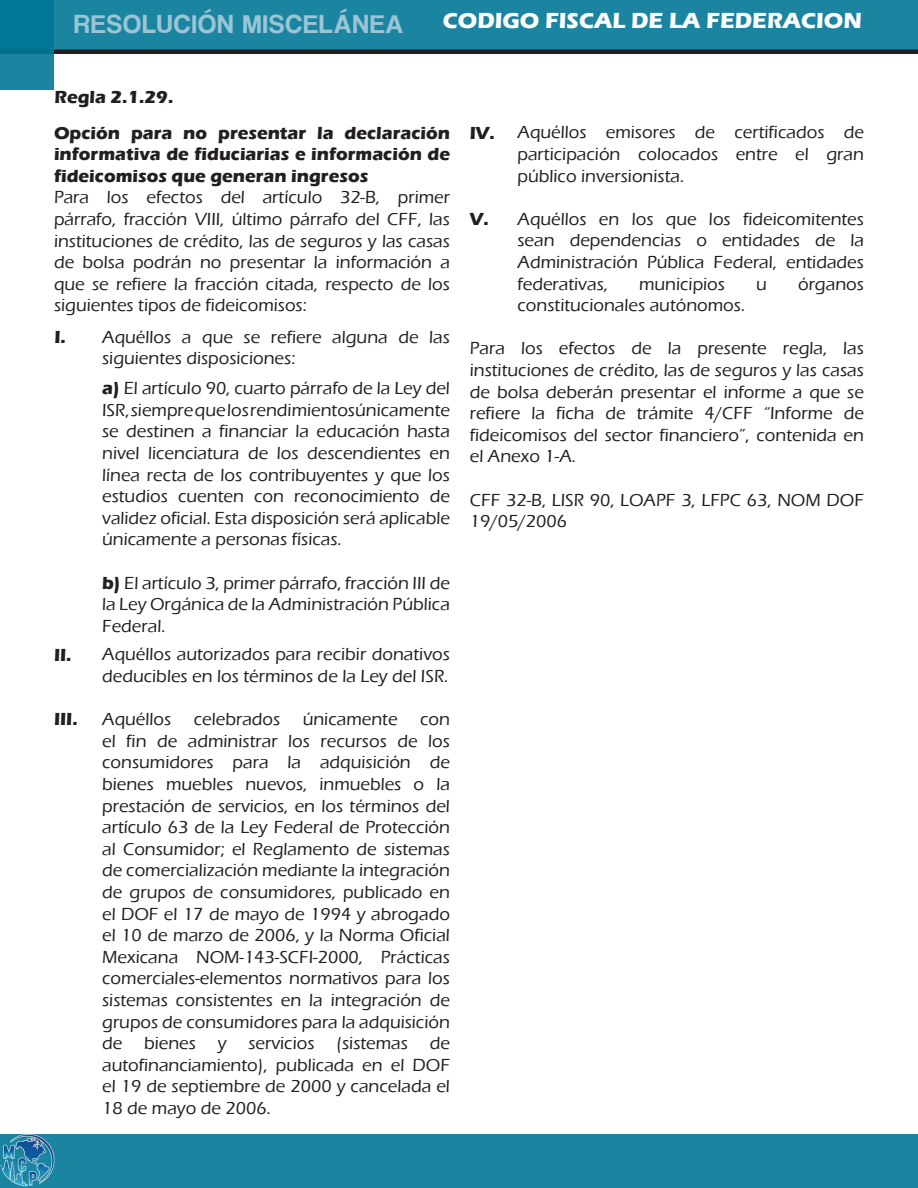
<style>
.page{position:relative;width:918px;height:1188px;background:#fff}
.page>*{position:absolute;margin:0;border:0;box-sizing:border-box;transform-origin:0 0}
.t1{font:27px "Coolvetica Rg";letter-spacing:.05em;color:#9ac5d5}
.t2{font:700 22.5px "Eras ITC";color:#fcfcfc}
.t3{font:500 18px/21.6px "Eras ITC";color:#231f20;text-align:justify}
.t4{font:700 18px/21.6px "Eras ITC";color:#231f20;text-align:justify}
.s1{font-weight:700}
</style>
<div class="page">
<div style="left:0;top:0;width:918px;height:54px;background:#1a84a1"></div>
<hr style="left:0;top:50px;width:918px;height:4px;background:#231f20">
<svg style="left:0;top:0;width:54px;height:90px;fill:#027898"></svg>
<div style="left:0;top:1134px;width:918px;height:54px;background:#1a84a1"></div>
<img style="left:0;top:1134px;width:55px;height:53px">
<h1 class="t1" style="left:74px;top:8px;width:331px">RESOLUCIÓN MISCELÁNEA</h1>
<p class="t4" style="left:54px;top:86px;width:120px">Regla 2.1.29.</p>
<p class="t2" style="left:443px;top:7px;width:421px">CODIGO FISCAL DE LA FEDERACION</p>
<p class="t4" style="left:54px;top:122px;width:398px">Opción para no presentar la declaración informativa de fiduciarias e información de fideicomisos que generan ingresos</p>
<p class="t3" style="left:54px;top:187px;width:398px">Para los efectos del artículo 32-B, primer párrafo, fracción VIII, último párrafo del CFF, las instituciones de crédito, las de seguros y las casas de bolsa podrán no presentar la información a que se refiere la fracción citada, respecto de los siguientes tipos de fideicomisos:</p>
<p class="t4" style="left:54px;top:326px;width:13px">I.</p>
<p class="t3" style="left:102px;top:326px;width:349px">Aquéllos a que se refiere alguna de las siguientes disposiciones:</p>
<p class="t3" style="left:102px;top:378px;width:349px"><span class="s1">a)</span> El artículo 90, cuarto párrafo de la Ley del ISR, siempre que los rendimientosúnicamente se destinen a financiar la educación hasta nivel licenciatura de los descendientes en línea recta de los contribuyentes y que los estudios cuenten con reconocimiento de validez oficial. Esta disposición será aplicable únicamente a personas físicas.</p>
<p class="t3" style="left:102px;top:572px;width:349px"><span class="s1">b)</span> El artículo 3, primer párrafo, fracción III de la Ley Orgánica de la Administración Pública Federal.</p>
<p class="t4" style="left:54px;top:644px;width:19px">II.</p>
<p class="t4" style="left:54px;top:709px;width:25px">III.</p>
<p class="t3" style="left:102px;top:644px;width:349px">Aquéllos autorizados para recibir donativos deducibles en los términos de la Ley del ISR.</p>
<p class="t3" style="left:102px;top:709px;width:349px">Aquéllos celebrados únicamente con el fin de administrar los recursos de los consumidores para la adquisición de bienes muebles nuevos, inmuebles o la prestación de servicios, en los términos del artículo 63 de la Ley Federal de Protección al Consumidor; el Reglamento de sistemas de comercialización mediante la integración de grupos de consumidores, publicado en el DOF el 17 de mayo de 1994 y abrogado el 10 de marzo de 2006, y la Norma Oficial Mexicana NOM-143-SCFI-2000, Prácticas comerciales-elementos normativos para los sistemas consistentes en la integración de grupos de consumidores para la adquisición de bienes y servicios (sistemas de autofinanciamiento), publicada en el DOF el 19 de septiembre de 2000 y cancelada el 18 de mayo de 2006.</p>
<p class="t4" style="left:470px;top:122px;width:27px">IV.</p>
<p class="t4" style="left:470px;top:208px;width:20px">V.</p>
<p class="t3" style="left:518px;top:122px;width:348px">Aquéllos emisores de certificados de participación colocados entre el gran público inversionista.</p>
<p class="t3" style="left:518px;top:208px;width:348px">Aquéllos en los que los fideicomitentes sean dependencias o entidades de la Administración Pública Federal, entidades federativas,</p>
<p class="t3" style="left:639px;top:273px;width:88px">municipios</p>
<p class="t3" style="left:756px;top:273px;width:12px">u</p>
<p class="t3" style="left:798px;top:273px;width:67px">órganos</p>
<p class="t3" style="left:518px;top:295px;width:229px">constitucionales autónomos.</p>
<p class="t3" style="left:470px;top:338px;width:396px">Para los efectos de la presente regla, las instituciones de crédito, las de seguros y las casas de bolsa deberán presentar el informe a que se refiere la ficha de trámite 4/CFF “Informe de fideicomisos del sector financiero”, contenida en el Anexo 1-A.</p>
<p class="t3" style="left:470px;top:489px;width:396px">CFF 32-B, LISR 90, LOAPF 3, LFPC 63, NOM DOF<br>19/05/2006</p>
</div>
